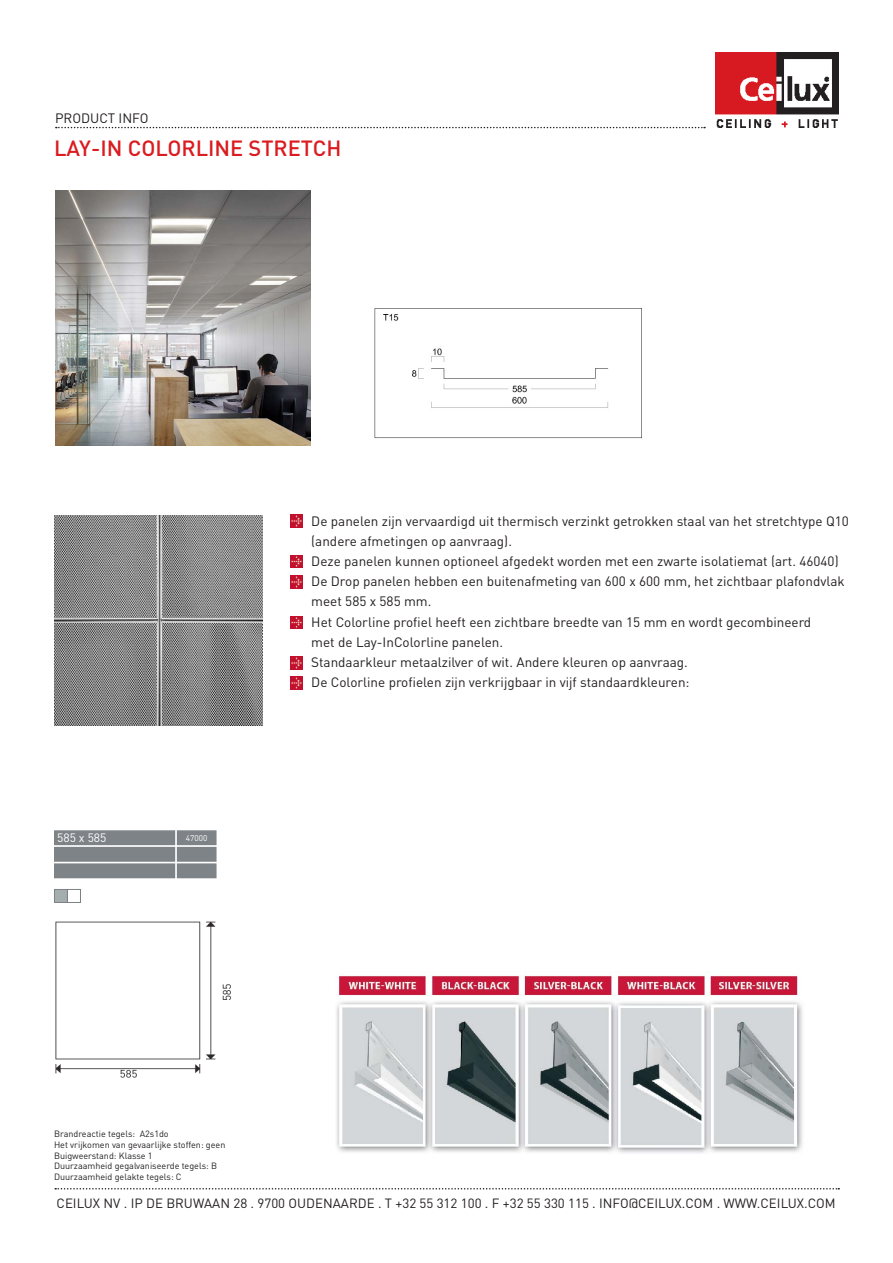
<style>
.page{position:relative;width:893px;height:1263px;background:#fff}
.page>*{position:absolute;margin:0;border:0;box-sizing:border-box;transform-origin:0 0}
.t1{font:500 21.75px "DINOT";color:#db1b1f}
.t2{font:13.5px "DINOT";color:#231f20}
.t3{font:13.35px "DINOT";color:#231f20}
.t4{font:12px "DINOT";color:#fff}
.t5{font:9px "DINOT";color:#231f20}
.t6{font:8.25px "DINOT";color:#fff}
</style>
<div class="page">
<img style="left:716px;top:53px;width:123px;height:75px">
<svg style="left:56px;top:127px;width:649px;height:1px"></svg>
<svg style="left:55px;top:1188px;width:784px;height:1px"></svg>
<svg style="left:290px;top:515px;width:13px;height:13px"></svg>
<svg style="left:290px;top:576px;width:13px;height:12px"></svg>
<svg style="left:290px;top:657px;width:13px;height:12px"></svg>
<svg style="left:290px;top:555px;width:13px;height:13px"></svg>
<div style="left:54px;top:830px;width:121px;height:15px;background:#7e8387;border:2px solid #7e8387"></div>
<div style="left:54px;top:847px;width:121px;height:15px;background:#7e8387;border:2px solid #7e8387"></div>
<div style="left:54px;top:863px;width:121px;height:15px;background:#7e8387;border:2px solid #7e8387"></div>
<div style="left:177px;top:830px;width:40px;height:15px;background:#7e8387;border:2px solid #7e8387"></div>
<div style="left:177px;top:847px;width:40px;height:15px;background:#7e8387;border:2px solid #7e8387"></div>
<div style="left:177px;top:863px;width:40px;height:15px;background:#7e8387;border:2px solid #7e8387"></div>
<div style="left:54px;top:889px;width:14px;height:14px;background:#a5aeae;border:1px solid #7d8184"></div>
<div style="left:67px;top:889px;width:14px;height:14px;background:#fff;border:1px solid #7d8184"></div>
<svg style="left:290px;top:616px;width:13px;height:13px"></svg>
<img style="left:55px;top:921px;width:176px;height:157px">
<svg style="left:290px;top:677px;width:13px;height:12px"></svg>
<img style="left:55px;top:190px;width:255px;height:255px">
<img style="left:374px;top:308px;width:268px;height:131px">
<img style="left:336px;top:975px;width:466px;height:178px">
<img style="left:54px;top:515px;width:209px;height:210px">
<p class="t2" style="left:55px;top:109px;width:95px">PRODUCT INFO</p>
<p class="t1" style="left:54px;top:133px;width:289px">LAY-IN COLORLINE STRETCH</p>
<p class="t2" style="left:311px;top:511px;width:539px">De panelen zijn vervaardigd uit thermisch verzinkt getrokken staal van het stretchtype Q10</p>
<p class="t2" style="left:311px;top:532px;width:202px">(andere afmetingen op aanvraag).</p>
<p class="t2" style="left:311px;top:552px;width:529px">Deze panelen kunnen optioneel afgedekt worden met een zwarte isolatiemat (art. 46040)</p>
<p class="t2" style="left:311px;top:572px;width:535px">De Drop panelen hebben een buitenafmeting van 600 x 600 mm, het zichtbaar plafondvlak</p>
<p class="t2" style="left:311px;top:592px;width:122px">meet 585 x 585 mm.</p>
<p class="t2" style="left:311px;top:612px;width:502px">Het Colorline profiel heeft een zichtbare breedte van 15 mm en wordt gecombineerd</p>
<p class="t2" style="left:311px;top:633px;width:193px">met de Lay-InColorline panelen.</p>
<p class="t2" style="left:311px;top:653px;width:378px">Standaarkleur metaalzilver of wit. Andere kleuren op aanvraag.</p>
<p class="t4" style="left:57px;top:829px;width:51px">585 x 585</p>
<p class="t6" style="left:186px;top:832px;width:23px">47000</p>
<p class="t2" style="left:311px;top:673px;width:380px">De Colorline profielen zijn verkrijgbaar in vijf standaardkleuren:</p>
<p class="t5" style="left:54px;top:1127px;width:116px">Brandreactie tegels: A2s1do</p>
<p class="t5" style="left:54px;top:1138px;width:173px">Het vrijkomen van gevaarlijke stoffen: geen</p>
<p class="t5" style="left:54px;top:1149px;width:100px">Buigweerstand: Klasse 1</p>
<p class="t5" style="left:54px;top:1160px;width:165px">Duurzaamheid gegalvaniseerde tegels: B</p>
<p class="t5" style="left:54px;top:1171px;width:129px">Duurzaamheid gelakte tegels: C</p>
<p class="t3" style="left:57px;top:1194px;width:781px">CEILUX NV . IP DE BRUWAAN 28 . 9700 OUDENAARDE . T +32 55 312 100 . F +32 55 330 115 . INFO@CEILUX.COM . WWW.CEILUX.COM</p>
</div>
